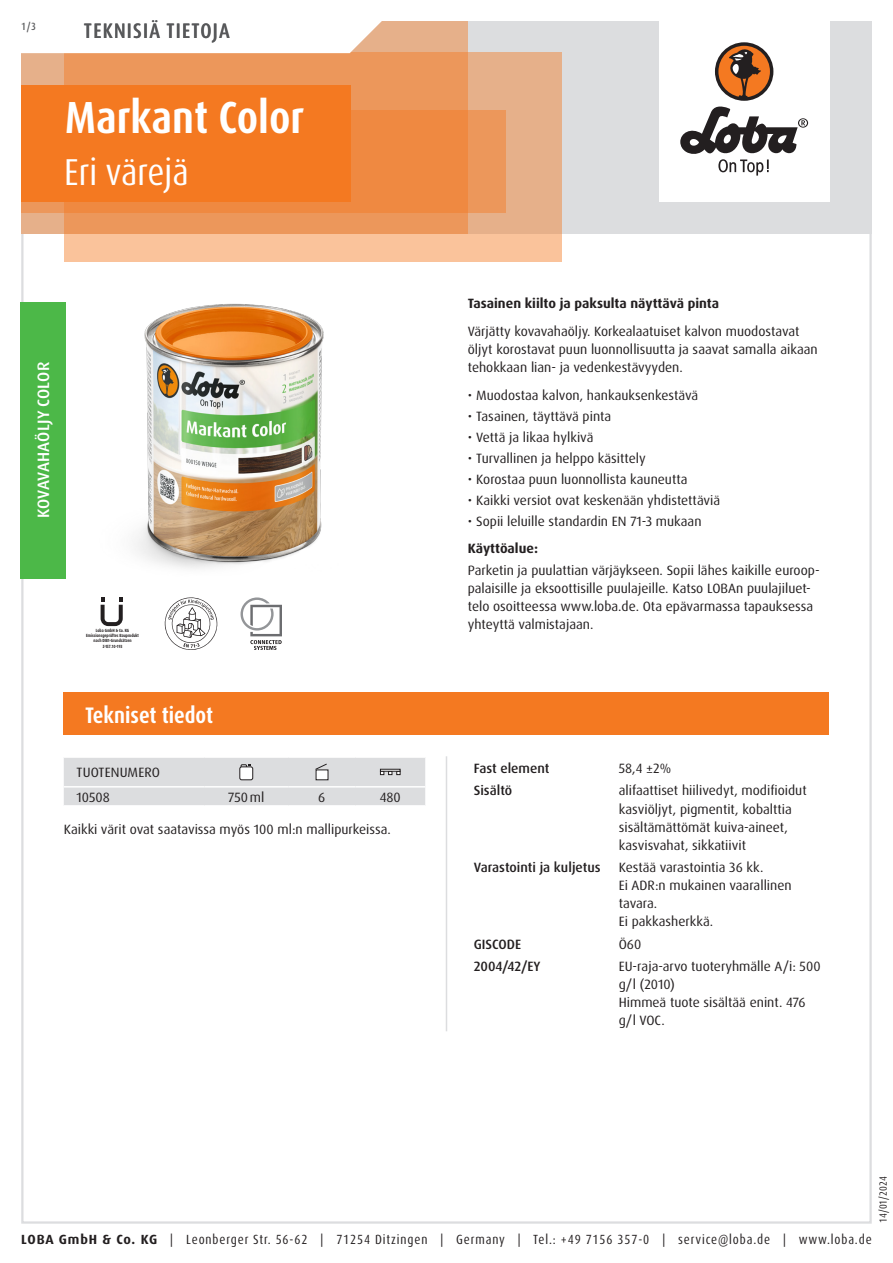
<style>
.page{position:relative;width:893px;height:1263px;background:#fff}
.page>*{position:absolute;margin:0;border:0;box-sizing:border-box;transform-origin:0 0}
.Produktname_weiss{font:700 condensed 45px "Dax Pro";color:#fff}
.Variante_weiss{font:condensed 37.5px "Dax Pro";color:#fff}
.Abschnitt{font:700 condensed 22.5px "Dax Pro";color:#fff}
.TI{font:500 condensed 21px "Dax Pro";letter-spacing:.06em;color:#57585a}
.Produktart_Oel-Veredelung{font:500 16.5px "Dax Pro";color:#fff}
.Text{font:13.5px/18px "Dax Pro";color:#231f20}
.Text_ohne_Silbentrennung{font:13.5px/18px "Dax Pro";color:#231f20}
.Text_Medium{font:500 13.5px "Dax Pro";color:#231f20}
.Text_Bold{font:700 13.5px "Dax Pro";color:#231f20}
.Text_Großbuchstaben{font:13.5px "Dax Pro";letter-spacing:.01em;color:#231f20}
.Text_zentriert{font:13.5px "Dax Pro";color:#231f20}
.t1{font:condensed 13.35px "Dax Pro";letter-spacing:.065em;color:#231f20}
.t2{font:condensed 10.5px "Dax Pro";color:#231f20}
.t3{font:500 condensed 10.5px "Dax Pro";color:#57585a}
.t4{font:700 4.5px/5.2px "Dax Pro";color:#231f20;text-align:center;scale:.82 1}
.s1{font-weight:700;font-stretch:normal}
</style>
<div class="page">
<hr style="left:446px;top:756px;width:1px;height:275px;background:#dcdddf">
<svg style="left:64px;top:757px;width:361px;height:49px;background:#dcdddf"></svg>
<div style="left:380px;top:769px;width:20px;height:2px;border:1px solid #231f20"></div>
<div style="left:64px;top:692px;width:765px;height:43px;background:#f47921"></div>
<svg style="left:101px;top:597px;width:22px;height:29px"></svg>
<svg style="left:165px;top:597px;width:52px;height:53px"></svg>
<svg style="left:241px;top:597px;width:41px;height:53px"></svg>
<img style="left:134px;top:303px;width:190px;height:266px">
<div style="left:20px;top:302px;width:46px;height:276px;background:#4cb848"></div>
<div style="left:21px;top:21px;width:851px;height:213px;background:#dcdddf"></div>
<div style="left:659px;top:0;width:170px;height:202px;background:#fff"></div>
<svg style="left:680px;top:106px;width:128px;height:70px"></svg>
<div style="left:715px;top:42px;width:58px;height:59px;background:#231f20;border-radius:50%"></div>
<svg style="left:718px;top:45px;width:52px;height:52px"></svg>
<div style="left:64px;top:52px;width:497px;height:209px;background:linear-gradient(to right,#fec79f,#efb992)"></div>
<div style="left:21px;top:111px;width:485px;height:102px;background:#ec975b"></div>
<svg style="left:21px;top:21px;width:447px;height:213px;background:#ec9355"></svg>
<svg style="left:21px;top:21px;width:411px;height:34px;background:#faede4"></svg>
<div style="left:21px;top:85px;width:330px;height:117px;background:#f47921"></div>
<p class="t3" style="left:21px;top:19px;width:16px">1/3</p>
<p class="TI" style="left:84px;top:17px;width:147px">TEKNISIÄ TIETOJA</p>
<p class="Produktname_weiss" style="left:65px;top:89px;width:241px">Markant Color</p>
<p class="Variante_weiss" style="left:64px;top:148px;width:126px">Eri värejä</p>
<p class="Produktart_Oel-Veredelung" style="left:33px;top:518px;width:158px;rotate:-90deg">KOVAVAHAÖLJY COLOR</p>
<p class="t4" style="left:86px;top:628px;width:66px">Loba GmbH &amp; Co. KG<br>Emissionsgeprüftes Bauprodukt nach DIBt-Grundsätzen<br>Z-157.10-193</p>
<p class="Abschnitt" style="left:85px;top:700px;width:130px">Tekniset tiedot</p>
<p class="Text_Großbuchstaben" style="left:77px;top:764px;width:85px">TUOTENUMERO</p>
<p class="Text" style="left:77px;top:788px;width:35px">10508</p>
<p class="Text_zentriert" style="left:228px;top:788px;width:37px">750ml</p>
<p class="Text_zentriert" style="left:318px;top:788px;width:9px">6</p>
<p class="Text_zentriert" style="left:380px;top:788px;width:22px">480</p>
<p class="Text" style="left:64px;top:821px;width:329px">Kaikki värit ovat saatavissa myös 100 ml:n mallipurkeissa.</p>
<p class="Text_Bold" style="left:468px;top:295px;width:253px">Tasainen kiilto ja paksulta näyttävä pinta</p>
<p class="Text" style="left:468px;top:323px;width:351px">Värjätty kovavahaöljy. Korkealaatuiset kalvon muodostavat öljyt korostavat puun luonnollisuutta ja saavat samalla aikaan tehokkaan lian- ja vedenkestävyyden.</p>
<p class="Text" style="left:468px;top:386px;width:232px">• Muodostaa kalvon, hankauksenkestävä</p>
<p class="Text" style="left:468px;top:407px;width:145px">• Tasainen, täyttävä pinta</p>
<p class="Text" style="left:468px;top:428px;width:127px">• Vettä ja likaa hylkivä</p>
<p class="Text" style="left:468px;top:449px;width:179px">• Turvallinen ja helppo käsittely</p>
<p class="Text" style="left:468px;top:470px;width:221px">• Korostaa puun luonnollista kauneutta</p>
<p class="Text" style="left:468px;top:491px;width:254px">• Kaikki versiot ovat keskenään yhdistettäviä</p>
<p class="Text" style="left:468px;top:512px;width:235px">• Sopii leluille standardin EN 71-3 mukaan</p>
<p class="Text_Bold" style="left:468px;top:540px;width:72px">Käyttöalue:</p>
<p class="Text" style="left:468px;top:561px;width:353px">Parketin ja puulattian värjäykseen. Sopii lähes kaikille euroop&shy;palaisille ja eksoottisille puulajeille. Katso LOBAn puulajiluet&shy;telo osoitteessa www.loba.de. Ota epävarmassa tapauksessa yhteyttä valmistajaan.</p>
<p class="Text_Medium" style="left:474px;top:759px;width:77px">Fast element</p>
<p class="Text_ohne_Silbentrennung" style="left:619px;top:759px;width:54px">58,4 ±2%</p>
<p class="Text_Medium" style="left:474px;top:782px;width:40px">Sisältö</p>
<p class="Text_ohne_Silbentrennung" style="left:619px;top:782px;width:189px">alifaattiset hiilivedyt, modifioidut kasviöljyt, pigmentit, kobalttia sisältämättömät kuiva-aineet, kasvisvahat, sikkatiivit</p>
<p class="Text_Medium" style="left:474px;top:859px;width:128px">Varastointi ja kuljetus</p>
<p class="Text_ohne_Silbentrennung" style="left:619px;top:858px;width:146px">Kestää varastointia 36 kk.</p>
<p class="Text_ohne_Silbentrennung" style="left:619px;top:876px;width:174px">Ei ADR:n mukainen vaarallinen tavara.</p>
<p class="Text_ohne_Silbentrennung" style="left:619px;top:912px;width:96px">Ei pakkasherkkä.</p>
<p class="Text_Medium" style="left:474px;top:935px;width:49px">GISCODE</p>
<p class="Text_ohne_Silbentrennung" style="left:619px;top:935px;width:24px">Ö60</p>
<p class="Text_Medium" style="left:474px;top:958px;width:68px">2004/42/EY</p>
<p class="Text_ohne_Silbentrennung" style="left:619px;top:958px;width:203px">EU-raja-arvo tuoteryhmälle A/i: 500 g/l (2010)</p>
<p class="Text_ohne_Silbentrennung" style="left:619px;top:994px;width:188px">Himmeä tuote sisältää enint. 476 g/l VOC.</p>
<p class="t2" style="left:876px;top:1222px;width:48px;rotate:-90deg">14/01/2024</p>
<p class="t1" style="left:21px;top:1230px;width:852px"><span class="s1">LOBA GmbH &amp; Co. KG</span> | Leonberger Str. 56-62 | 71254 Ditzingen | Germany | Tel.: +49 7156 357-0 | service@loba.de | www.loba.de</p>
</div>
